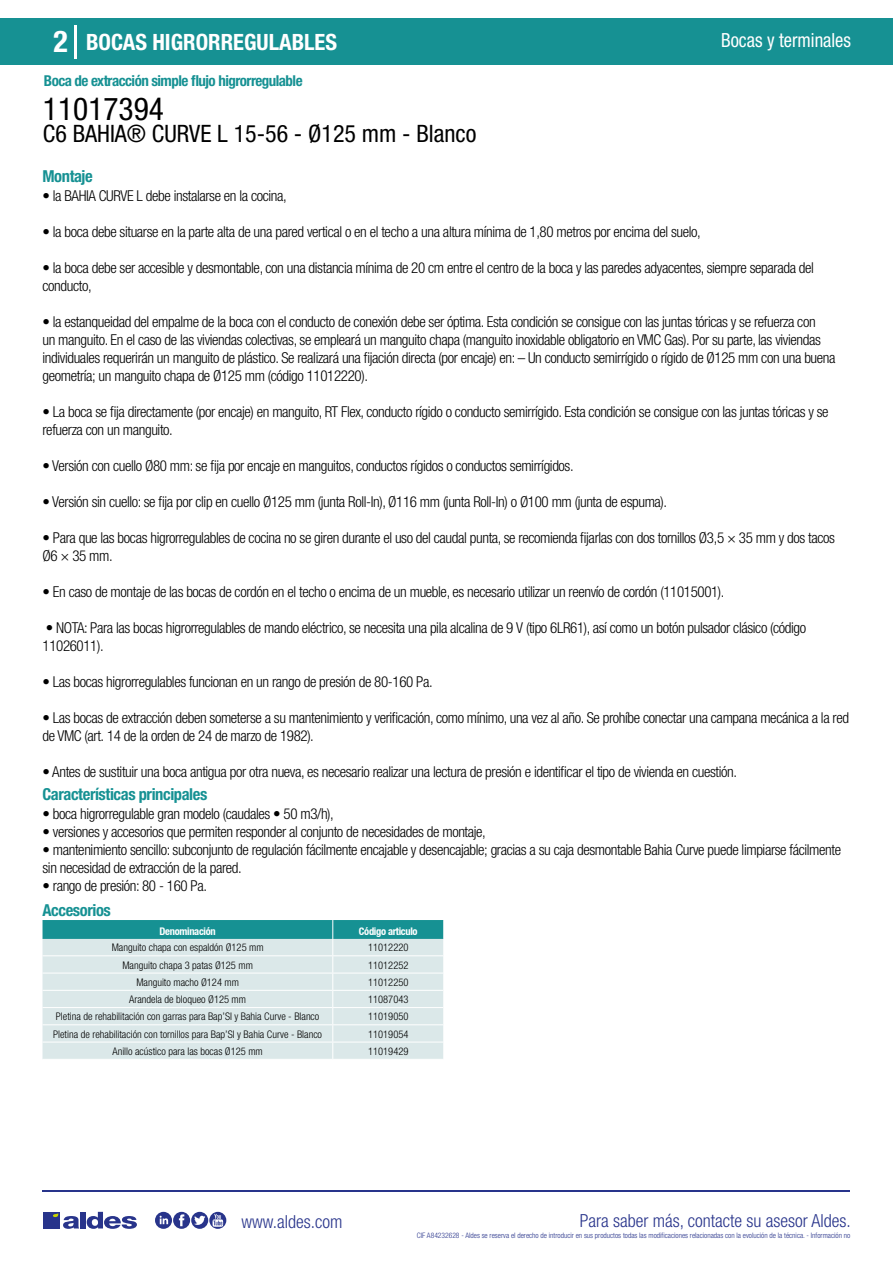
<style>
.page{position:relative;width:893px;height:1263px;background:#fff}
.page>*{position:absolute;margin:0;border:0;box-sizing:border-box;transform-origin:0 0}
.t1{font:condensed 31.5px "Helvetica Neue LT Std";color:#000}
.t2{font:700 condensed 30px "Helvetica Neue LT Std";color:#fff}
.t3{font:condensed 24px "Helvetica Neue LT Std";color:#000}
.t4{font:700 condensed 22.5px "Helvetica Neue LT Std";color:#fff}
.t5{font:condensed 19.5px "Helvetica Neue LT Std";color:#fff;scale:.95 1}
.t6{font:300 condensed 18px "Helvetica Neue";color:#28348b}
.t7{font:700 condensed 16.5px "Helvetica Neue LT Std";letter-spacing:-.025em;color:#169193}
.t8{font:300 condensed 15px/18px "Helvetica Neue LT Std";letter-spacing:-.025em;color:#000}
.t9{font:700 condensed 15px "Helvetica Neue LT Std";letter-spacing:-.035em;color:#169193}
.t10{font:300 condensed 10.5px "Helvetica Neue";color:#000}
.t11{font:700 condensed 10.5px "Helvetica Neue";letter-spacing:-.03em;color:#fff}
.t12{font:300 condensed 7.5px "Helvetica Neue";color:#28348b}
</style>
<div class="page">
<div style="left:0;top:18px;width:893px;height:46px;background:#169193"></div>
<hr style="left:74px;top:25px;width:2px;height:33px;background:#fff">
<hr style="left:43px;top:1190px;width:807px;height:1px;background:#28348b">
<svg style="left:155px;top:1212px;width:71px;height:17px"></svg>
<div style="left:43px;top:1212px;width:17px;height:16px;background:#28348b"></div>
<div style="left:80px;top:1212px;width:6px;height:16px;background:#28348b"></div>
<svg style="left:87px;top:1212px;width:50px;height:17px"></svg>
<svg style="left:53px;top:1213px;width:26px;height:16px"></svg>
<svg style="left:43px;top:920px;width:401px;height:139px;background:#c2ddde"></svg>
<h2 class="t2" style="left:54px;top:24px;width:16px">2</h2>
<h3 class="t4" style="left:86px;top:28px;width:252px">BOCAS HIGRORREGULABLES</h3>
<h3 class="t5" style="left:721px;top:29px;width:138px">Bocas y terminales</h3>
<p class="t9" style="left:44px;top:71px;width:260px">Boca de extracción simple flujo higrorregulable</p>
<h1 class="t1" style="left:43px;top:91px;width:122px">11017394</h1>
<h3 class="t3" style="left:43px;top:120px;width:435px">C6 BAHIA® CURVE L 15-56 - Ø125 mm - Blanco</h3>
<p class="t7" style="left:43px;top:166px;width:52px">Montaje</p>
<p class="t8" style="left:43px;top:187px;width:246px">• la BAHIA CURVE L debe instalarse en la cocina,</p>
<p class="t8" style="left:43px;top:223px;width:660px">• la boca debe situarse en la parte alta de una pared vertical o en el techo a una altura mínima de 1,80 metros por encima del suelo,</p>
<p class="t8" style="left:43px;top:259px;width:773px">• la boca debe ser accesible y desmontable, con una distancia mínima de 20 cm entre el centro de la boca y las paredes adyacentes, siempre separada del conducto,</p>
<p class="t8" style="left:43px;top:313px;width:795px">• la estanqueidad del empalme de la boca con el conducto de conexión debe ser óptima. Esta condición se consigue con las juntas tóricas y se refuerza con<br>un manguito. En el caso de las viviendas colectivas, se empleará un manguito chapa (manguito inoxidable obligatorio en VMC Gas). Por su parte, las viviendas individuales requerirán un manguito de plástico. Se realizará una fijación directa (por encaje) en: – Un conducto semirrígido o rígido de Ø125 mm con una buena geometría; un manguito chapa de Ø125 mm (código 11012220).</p>
<p class="t8" style="left:43px;top:403px;width:788px">• La boca se fija directamente (por encaje) en manguito, RT Flex, conducto rígido o conducto semirrígido. Esta condición se consigue con las juntas tóricas y se refuerza con un manguito.</p>
<p class="t8" style="left:43px;top:457px;width:533px">• Versión con cuello Ø80 mm: se fija por encaje en manguitos, conductos rígidos o conductos semirrígidos.</p>
<p class="t8" style="left:43px;top:493px;width:626px">• Versión sin cuello: se fija por clip en cuello Ø125 mm (junta Roll-In), Ø116 mm (junta Roll-In) o Ø100 mm (junta de espuma).</p>
<p class="t8" style="left:43px;top:529px;width:794px">• Para que las bocas higrorregulables de cocina no se giren durante el uso del caudal punta, se recomienda fijarlas con dos tornillos Ø3,5 × 35 mm y dos tacos<br>Ø6 × 35 mm.</p>
<p class="t8" style="left:43px;top:583px;width:683px">• En caso de montaje de las bocas de cordón en el techo o encima de un mueble, es necesario utilizar un reenvío de cordón (11015001).</p>
<p class="t8" style="left:43px;top:619px;width:765px">• NOTA: Para las bocas higrorregulables de mando eléctrico, se necesita una pila alcalina de 9 V (tipo 6LR61), así como un botón pulsador clásico (código<br>11026011).</p>
<p class="t8" style="left:43px;top:673px;width:392px">• Las bocas higrorregulables funcionan en un rango de presión de 80-160 Pa.</p>
<p class="t8" style="left:43px;top:709px;width:808px">• Las bocas de extracción deben someterse a su mantenimiento y verificación, como mínimo, una vez al año. Se prohíbe conectar una campana mecánica a la red de VMC (art. 14 de la orden de 24 de marzo de 1982).</p>
<p class="t8" style="left:43px;top:763px;width:696px">• Antes de sustituir una boca antigua por otra nueva, es necesario realizar una lectura de presión e identificar el tipo de vivienda en cuestión.</p>
<p class="t7" style="left:43px;top:784px;width:166px">Características principales</p>
<p class="t8" style="left:43px;top:804px;width:293px">• boca higrorregulable gran modelo (caudales • 50 m3/h),</p>
<p class="t8" style="left:43px;top:822px;width:445px">• versiones y accesorios que permiten responder al conjunto de necesidades de montaje,</p>
<p class="t8" style="left:43px;top:840px;width:800px">• mantenimiento sencillo: subconjunto de regulación fácilmente encajable y desencajable; gracias a su caja desmontable Bahia Curve puede limpiarse fácilmente sin necesidad de extracción de la pared.</p>
<p class="t8" style="left:43px;top:876px;width:166px">• rango de presión: 80 - 160 Pa.</p>
<p class="t7" style="left:43px;top:900px;width:70px">Accesorios</p>
<p class="t11" style="left:160px;top:924px;width:58px">Denominación</p>
<p class="t11" style="left:359px;top:924px;width:60px">Código articulo</p>
<p class="t10" style="left:112px;top:942px;width:153px">Manguito chapa con espaldón Ø125 mm</p>
<p class="t10" style="left:368px;top:942px;width:42px">11012220</p>
<p class="t10" style="left:122px;top:959px;width:132px">Manguito chapa 3 patas Ø125 mm</p>
<p class="t10" style="left:368px;top:959px;width:42px">11012252</p>
<p class="t10" style="left:136px;top:976px;width:104px">Manguito macho Ø124 mm</p>
<p class="t10" style="left:368px;top:976px;width:42px">11012250</p>
<p class="t10" style="left:129px;top:993px;width:118px">Arandela de bloqueo Ø125 mm</p>
<p class="t10" style="left:368px;top:993px;width:42px">11087043</p>
<p class="t10" style="left:56px;top:1011px;width:265px">Pletina de rehabilitación con garras para Bap’SI y Bahia Curve - Blanco</p>
<p class="t10" style="left:368px;top:1011px;width:42px">11019050</p>
<p class="t10" style="left:53px;top:1028px;width:270px">Pletina de rehabilitación con tornillos para Bap’SI y Bahia Curve - Blanco</p>
<p class="t10" style="left:368px;top:1028px;width:42px">11019054</p>
<p class="t10" style="left:112px;top:1045px;width:152px">Anillo acústico para las bocas Ø125 mm</p>
<p class="t10" style="left:368px;top:1045px;width:42px">11019429</p>
<p class="t6" style="left:241px;top:1211px;width:102px">www.aldes.com</p>
<p class="t6" style="left:580px;top:1211px;width:272px">Para saber más, contacte su asesor Aldes.</p>
<p class="t12" style="left:417px;top:1230px;width:435px">CIF A84232628 - Aldes se reserva el derecho de introducir en sus productos todas las modificaciones relacionadas con la evolución de la técnica. - Información no</p>
</div>
